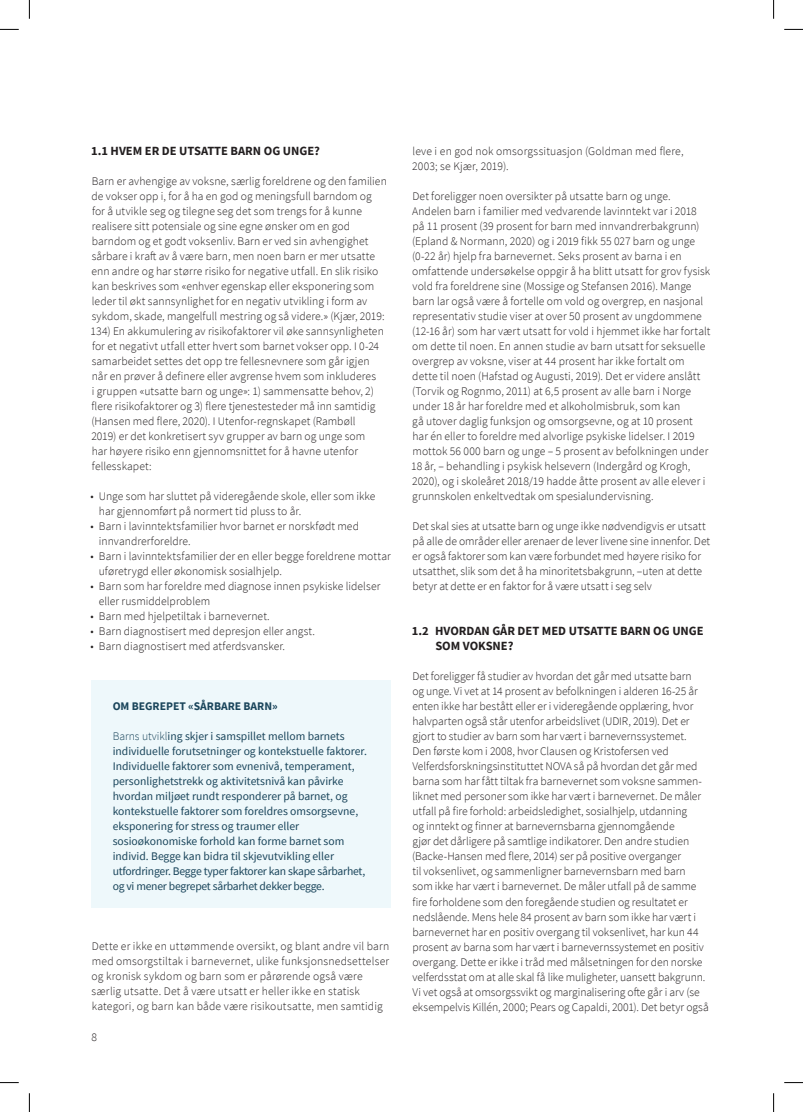
<style>
.page{position:relative;width:803px;height:1112px;background:#fff}
.page>*{position:absolute;margin:0;border:0;box-sizing:border-box;transform-origin:0 0}
.t1{font:700 12.5px/15px "Source Sans Pro";color:#231f20}
.t2{font:300 11.62px/15px "Source Sans Pro";color:#231f20}
.t3{font:11.62px/15px "Source Sans Pro";color:#1a455b}
.t4{font:700 11.62px "Source Sans Pro";color:#1a455b}
.s1{font-weight:300}
</style>
<div class="page">
<div style="left:91px;top:680px;width:300px;height:228px;background:#eef8fb"></div>
<svg style="left:0;top:29px;width:19px;height:1px"></svg>
<svg style="left:784px;top:29px;width:19px;height:1px"></svg>
<svg style="left:0;top:1082px;width:19px;height:1px"></svg>
<svg style="left:784px;top:1082px;width:19px;height:1px"></svg>
<svg style="left:29px;top:0;width:1px;height:19px"></svg>
<svg style="left:29px;top:1093px;width:1px;height:18px"></svg>
<svg style="left:773px;top:0;width:1px;height:19px"></svg>
<svg style="left:773px;top:1093px;width:1px;height:18px"></svg>
<p class="t1" style="left:91px;top:143px;width:230px">1.1 HVEM ER DE UTSATTE BARN OG UNGE?</p>
<p class="t2" style="left:90px;top:173px;width:298px">Barn er avhengige av voksne, særlig foreldrene og den familien de vokser opp i, for å ha en god og meningsfull barndom og<br>for å utvikle seg og tilegne seg det som trengs for å kunne realisere sitt potensiale og sine egne ønsker om en god barndom og et godt voksenliv. Barn er ved sin avhengighet sårbare i kraft av å være barn, men noen barn er mer utsatte enn andre og har større risiko for negative utfall. En slik risiko kan beskrives som «enhver egenskap eller eksponering som leder til økt sannsynlighet for en negativ utvikling i form av sykdom, skade, mangelfull mestring og så videre.» (Kjær, 2019:<br>134) En akkumulering av risikofaktorer vil øke sannsynligheten for et negativt utfall etter hvert som barnet vokser opp. I 0-24 samarbeidet settes det opp tre fellesnevnere som går igjen<br>når en prøver å definere eller avgrense hvem som inkluderes<br>i gruppen «utsatte barn og unge»: 1) sammensatte behov, 2) flere risikofaktorer og 3) flere tjenestesteder må inn samtidig (Hansen med flere, 2020). I Utenfor-regnskapet (Rambøll<br>2019) er det konkretisert syv grupper av barn og unge som<br>har høyere risiko enn gjennomsnittet for å havne utenfor fellesskapet:</p>
<p class="t2" style="left:99px;top:488px;width:278px;text-indent:-8px">• Unge som har sluttet på videregående skole, eller som ikke har gjennomført på normert tid pluss to år.</p>
<p class="t2" style="left:99px;top:518px;width:262px;text-indent:-9px">• Barn i lavinntektsfamilier hvor barnet er norskfødt med innvandrerforeldre.</p>
<p class="t2" style="left:99px;top:548px;width:293px;text-indent:-8px">• Barn i lavinntektsfamilier der en eller begge foreldrene mottar uføretrygd eller økonomisk sosialhjelp.</p>
<p class="t2" style="left:99px;top:578px;width:283px;text-indent:-8px">• Barn som har foreldre med diagnose innen psykiske lidelser eller rusmiddelproblem</p>
<p class="t2" style="left:90px;top:608px;width:181px">• Barn med hjelpetiltak i barnevernet.</p>
<p class="t2" style="left:90px;top:623px;width:226px">• Barn diagnostisert med depresjon eller angst.</p>
<p class="t2" style="left:90px;top:638px;width:196px">• Barn diagnostisert med atferdsvansker.</p>
<p class="t4" style="left:113px;top:698px;width:167px">OM BEGREPET «SÅRBARE BARN»</p>
<p class="t3" style="left:113px;top:728px;width:256px"><span class="s1">Barns utvikl</span>ing skjer i samspillet mellom barnets individuelle forutsetninger og kontekstuelle faktorer.<br>Individuelle faktorer som evnenivå, temperament, personlighetstrekk og aktivitetsnivå kan påvirke hvordan miljøet rundt responderer på barnet, og kontekstuelle faktorer som foreldres omsorgsevne, eksponering for stress og traumer eller sosioøkonomiske forhold kan forme barnet som individ. Begge kan bidra til skjevutvikling eller utfordringer. Begge typer faktorer kan skape sårbarhet, og vi mener begrepet sårbarhet dekker begge.</p>
<p class="t2" style="left:92px;top:938px;width:299px">Dette er ikke en uttømmende oversikt, og blant andre vil barn med omsorgstiltak i barnevernet, ulike funksjonsnedsettelser og kronisk sykdom og barn som er pårørende også være særlig utsatte. Det å være utsatt er heller ikke en statisk kategori, og barn kan både være risikoutsatte, men samtidig</p>
<p class="t2" style="left:91px;top:1028px;width:7px">8</p>
<p class="t2" style="left:412px;top:143px;width:273px">leve i en god nok omsorgssituasjon (Goldman med flere,<br>2003; se Kjær, 2019).</p>
<p class="t2" style="left:411px;top:188px;width:301px">Det foreligger noen oversikter på utsatte barn og unge.<br>Andelen barn i familier med vedvarende lavinntekt var i 2018 på 11 prosent (39 prosent for barn med innvandrerbakgrunn) (Epland &amp; Normann, 2020) og i 2019 fikk 55 027 barn og unge (0-22 år) hjelp fra barnevernet. Seks prosent av barna i en omfattende undersøkelse oppgir å ha blitt utsatt for grov fysisk vold fra foreldrene sine (Mossige og Stefansen 2016). Mange barn lar også være å fortelle om vold og overgrep, en nasjonal representativ studie viser at over 50 prosent av ungdommene (12-16 år) som har vært utsatt for vold i hjemmet ikke har fortalt om dette til noen. En annen studie av barn utsatt for seksuelle overgrep av voksne, viser at 44 prosent har ikke fortalt om dette til noen (Hafstad og Augusti, 2019). Det er videre anslått (Torvik og Rognmo, 2011) at 6,5 prosent av alle barn i Norge under 18 år har foreldre med et alkoholmisbruk, som kan<br>gå utover daglig funksjon og omsorgsevne, og at 10 prosent<br>har én eller to foreldre med alvorlige psykiske lidelser. I 2019 mottok 56 000 barn og unge – 5 prosent av befolkningen under 18 år, – behandling i psykisk helsevern (Indergård og Krogh, 2020), og i skoleåret 2018/19 hadde åtte prosent av alle elever i grunnskolen enkeltvedtak om spesialundervisning.</p>
<p class="t2" style="left:412px;top:518px;width:299px">Det skal sies at utsatte barn og unge ikke nødvendigvis er utsatt på alle de områder eller arenaer de lever livene sine innenfor. Det er også faktorer som kan være forbundet med høyere risiko for utsatthet, slik som det å ha minoritetsbakgrunn, –uten at dette betyr at dette er en faktor for å være utsatt i seg selv</p>
<p class="t1" style="left:435px;top:623px;width:270px;text-indent:-23px">1.2 HVORDAN GÅR DET MED UTSATTE BARN OG UNGE<br>SOM VOKSNE?</p>
<p class="t2" style="left:412px;top:668px;width:298px">Det foreligger få studier av hvordan det går med utsatte barn<br>og unge. Vi vet at 14 prosent av befolkningen i alderen 16-25 år enten ikke har bestått eller er i videregående opplæring, hvor halvparten også står utenfor arbeidslivet (UDIR, 2019). Det er gjort to studier av barn som har vært i barnevernssystemet.<br>Den første kom i 2008, hvor Clausen og Kristofersen ved Velferdsforskningsinstituttet NOVA så på hvordan det går med barna som har fått tiltak fra barnevernet som voksne sammen&shy;liknet med personer som ikke har vært i barnevernet. De måler utfall på fire forhold: arbeidsledighet, sosialhjelp, utdanning<br>og inntekt og finner at barnevernsbarna gjennomgående<br>gjør det dårligere på samtlige indikatorer. Den andre studien (Backe-Hansen med flere, 2014) ser på positive overganger<br>til voksenlivet, og sammenligner barnevernsbarn med barn<br>som ikke har vært i barnevernet. De måler utfall på de samme fire forholdene som den foregående studien og resultatet er nedslående. Mens hele 84 prosent av barn som ikke har vært i barnevernet har en positiv overgang til voksenlivet, har kun 44 prosent av barna som har vært i barnevernssystemet en positiv overgang. Dette er ikke i tråd med målsetningen for den norske velferdsstat om at alle skal få like muligheter, uansett bakgrunn.<br>Vi vet også at omsorgssvikt og marginalisering ofte går i arv (se eksempelvis Killén, 2000; Pears og Capaldi, 2001). Det betyr også</p>
</div>
